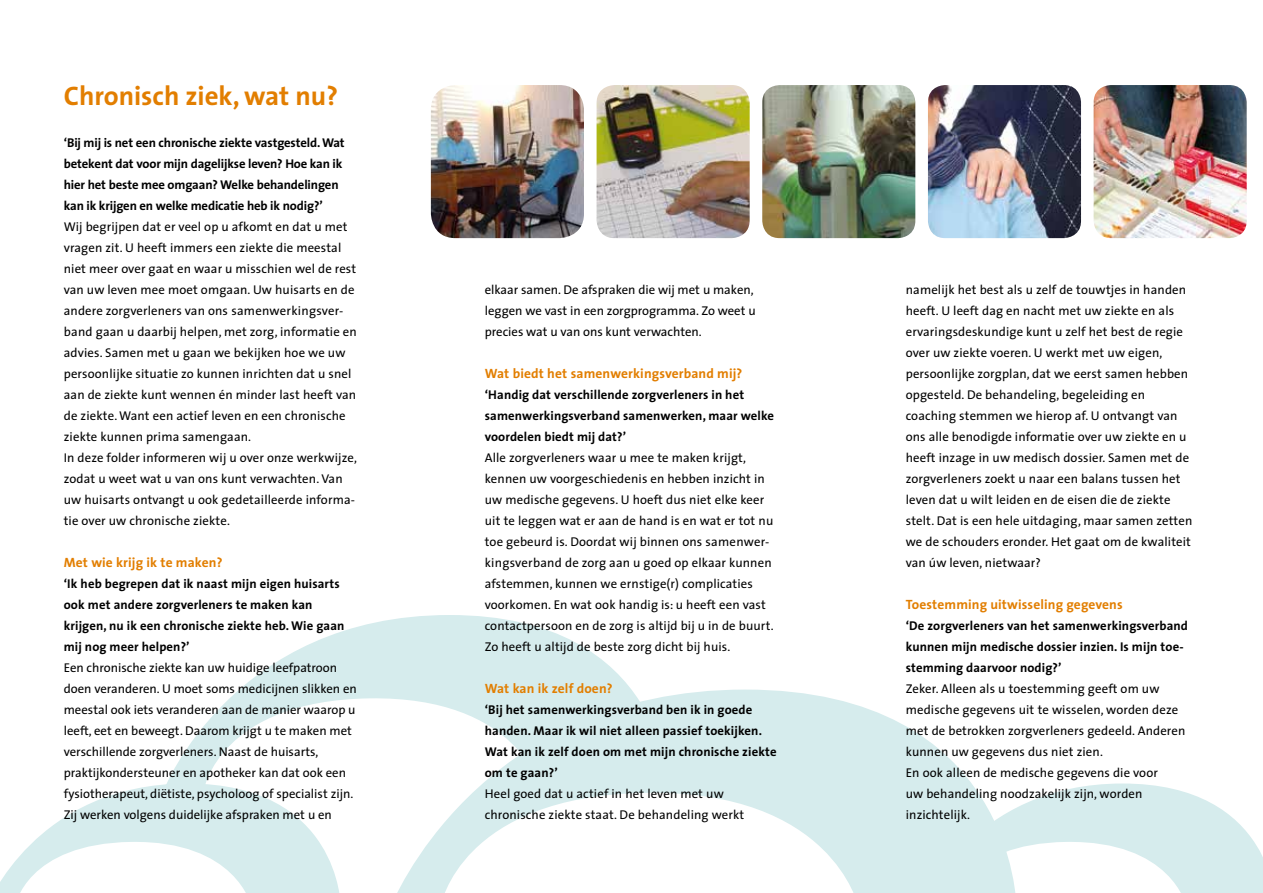
<style>
.page{position:relative;width:1263px;height:893px;background:#fff}
.page>*{position:absolute;margin:0;border:0;box-sizing:border-box;transform-origin:0 0}
.t1{font:700 27px "The Sans";color:#e27e00}
.t2{font:700 13.5px "The Sans";letter-spacing:.01em;color:#e27e00}
.t3{font:12.75px/21px "The Sans";letter-spacing:.01em;color:#000}
.t4{font:700 12.75px/21px "The Sans";letter-spacing:.01em;color:#000}
.t5{font:700 12.75px/21px "The Sans";letter-spacing:-.01em;color:#000}
</style>
<div class="page">
<svg style="left:397px;top:690px;width:574px;height:203px;fill:#d6eced"></svg>
<svg style="left:0;top:784px;width:339px;height:109px"></svg>
<svg style="left:922px;top:783px;width:341px;height:110px"></svg>
<svg style="left:164px;top:615px;width:504px;height:174px;fill:#d6eced"></svg>
<img style="left:1093px;top:85px;width:154px;height:153px">
<img style="left:928px;top:85px;width:153px;height:153px">
<img style="left:431px;top:85px;width:153px;height:153px">
<img style="left:762px;top:85px;width:153px;height:153px">
<img style="left:597px;top:85px;width:153px;height:153px">
<h1 class="t1" style="left:64px;top:73px;width:276px">Chronisch ziek, wat nu?</h1>
<p class="t5" style="left:64px;top:132px;width:282px">‘Bij mij is net een chronische ziekte vastgesteld. Wat betekent dat voor mijn dagelijkse leven? Hoe kan ik hier het beste mee omgaan? Welke behandelingen kan ik krijgen en welke medicatie heb ik nodig?’</p>
<p class="t3" style="left:64px;top:216px;width:295px">Wij begrijpen dat er veel op u afkomt en dat u met vragen zit. U heeft immers een ziekte die meestal niet meer over gaat en waar u misschien wel de rest van uw leven mee moet omgaan. Uw huisarts en de andere zorgverleners van ons samenwerkingsver&shy;band gaan u daarbij helpen, met zorg, informatie en advies. Samen met u gaan we bekijken hoe we uw persoonlijke situatie zo kunnen inrichten dat u snel aan de ziekte kunt wennen én minder last heeft van de ziekte. Want een actief leven en een chronische ziekte kunnen prima samengaan.<br>In deze folder informeren wij u over onze werkwijze, zodat u weet wat u van ons kunt verwachten. Van uw huisarts ontvangt u ook gedetailleerde informa&shy;tie over uw chronische ziekte.</p>
<p class="t2" style="left:64px;top:552px;width:160px">Met wie krijg ik te maken?</p>
<p class="t4" style="left:64px;top:573px;width:282px">‘Ik heb begrepen dat ik naast mijn eigen huisarts ook met andere zorgverleners te maken kan krijgen, nu ik een chronische ziekte heb. Wie gaan mij nog meer helpen?’</p>
<p class="t3" style="left:64px;top:657px;width:295px">Een chronische ziekte kan uw huidige leefpatroon doen veranderen. U moet soms medicijnen slikken en meestal ook iets veranderen aan de manier waarop u leeft, eet en beweegt. Daarom krijgt u te maken met verschillende zorgverleners. Naast de huisarts, praktijkondersteuner en apotheker kan dat ook een fysiotherapeut, diëtiste, psycholoog of specialist zijn.<br>Zij werken volgens duidelijke afspraken met u en</p>
<p class="t3" style="left:485px;top:279px;width:273px">elkaar samen. De afspraken die wij met u maken, leggen we vast in een zorgprogramma. Zo weet u precies wat u van ons kunt verwachten.</p>
<p class="t2" style="left:485px;top:362px;width:259px">Wat biedt het samenwerkingsverband mij?</p>
<p class="t4" style="left:485px;top:384px;width:291px">‘Handig dat verschillende zorgverleners in het samenwerkingsverband samenwerken, maar welke voordelen biedt mij dat?’</p>
<p class="t3" style="left:485px;top:447px;width:291px">Alle zorgverleners waar u mee te maken krijgt, kennen uw voorgeschiedenis en hebben inzicht in uw medische gegevens. U hoeft dus niet elke keer uit te leggen wat er aan de hand is en wat er tot nu toe gebeurd is. Doordat wij binnen ons samenwer&shy;kingsverband de zorg aan u goed op elkaar kunnen afstemmen, kunnen we ernstige(r) complicaties voorkomen. En wat ook handig is: u heeft een vast contactpersoon en de zorg is altijd bij u in de buurt.<br>Zo heeft u altijd de beste zorg dicht bij huis.</p>
<p class="t2" style="left:485px;top:677px;width:129px">Wat kan ik zelf doen?</p>
<p class="t4" style="left:485px;top:699px;width:293px">‘Bij het samenwerkingsverband ben ik in goede handen. Maar ik wil niet alleen passief toekijken.<br>Wat kan ik zelf doen om met mijn chronische ziekte om te gaan?’</p>
<p class="t3" style="left:485px;top:783px;width:261px">Heel goed dat u actief in het leven met uw chronische ziekte staat. De behandeling werkt</p>
<p class="t3" style="left:906px;top:279px;width:288px">namelijk het best als u zelf de touwtjes in handen heeft. U leeft dag en nacht met uw ziekte en als ervaringsdeskundige kunt u zelf het best de regie over uw ziekte voeren. U werkt met uw eigen, persoonlijke zorgplan, dat we eerst samen hebben opgesteld. De behandeling, begeleiding en coaching stemmen we hierop af. U ontvangt van ons alle benodigde informatie over uw ziekte en u heeft inzage in uw medisch dossier. Samen met de zorgverleners zoekt u naar een balans tussen het leven dat u wilt leiden en de eisen die de ziekte stelt. Dat is een hele uitdaging, maar samen zetten we de schouders eronder. Het gaat om de kwaliteit van úw leven, nietwaar?</p>
<p class="t2" style="left:906px;top:593px;width:218px">Toestemming uitwisseling gegevens</p>
<p class="t4" style="left:906px;top:615px;width:284px">‘De zorgverleners van het samenwerkingsverband kunnen mijn medische dossier inzien. Is mijn toe&shy;stemming daarvoor nodig?’</p>
<p class="t3" style="left:906px;top:678px;width:281px">Zeker. Alleen als u toestemming geeft om uw medische gegevens uit te wisselen, worden deze met de betrokken zorgverleners gedeeld. Anderen kunnen uw gegevens dus niet zien.<br>En ook alleen de medische gegevens die voor<br>uw behandeling noodzakelijk zijn, worden inzichtelijk.</p>
</div>
